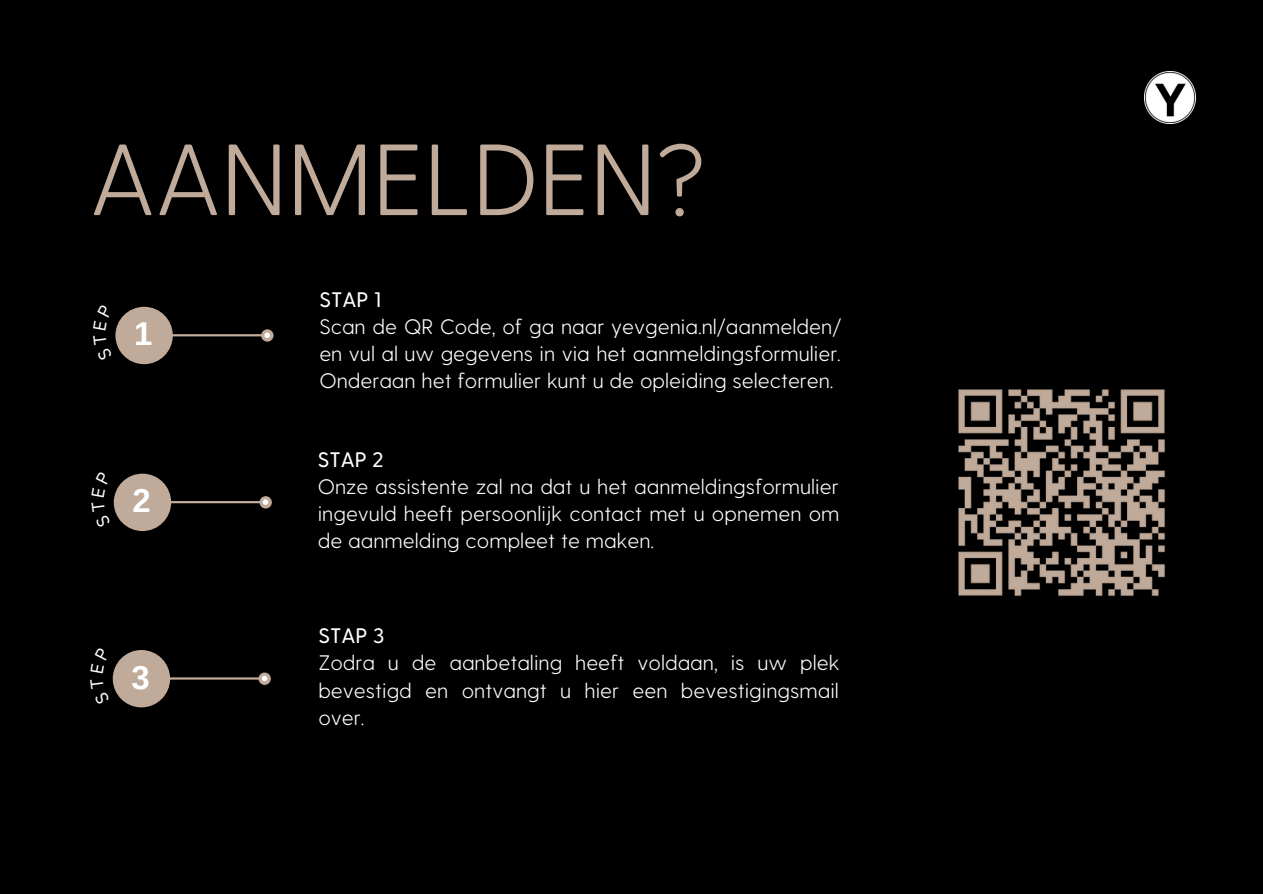
<style>
.page{position:relative;width:1263px;height:894px;background:#fff}
.page>*{position:absolute;margin:0;border:0;box-sizing:border-box;transform-origin:0 0}
.t1{font:300 100.8px "Greycliff CF";color:#c0aa9a}
.t2{font:700 32.85px "Arimo";color:#fff}
.t3{font:300 21px/27px "Greycliff CF";color:#fff;text-align:justify}
.t4{font:500 21px "Greycliff CF";color:#fff}
</style>
<div class="page">
<div style="left:0;top:0;width:1263px;height:893px;background:#000"></div>
<img style="left:1144px;top:72px;width:52px;height:52px">
<img style="left:958px;top:389px;width:207px;height:207px">
<hr style="left:158px;top:334px;width:112px;height:2px;background:#c0aa9a">
<div style="left:115px;top:307px;width:58px;height:57px;background:#c0aa9a;border-radius:50%"></div>
<div style="left:261px;top:329px;width:13px;height:12px;background:#c0aa9a;border-radius:50%"></div>
<svg style="left:264px;top:332px;width:6px;height:6px"></svg>
<hr style="left:156px;top:501px;width:113px;height:2px;background:#c0aa9a">
<div style="left:114px;top:473px;width:57px;height:58px;background:#c0aa9a;border-radius:50%"></div>
<svg style="left:259px;top:496px;width:13px;height:12px"></svg>
<svg style="left:263px;top:499px;width:5px;height:6px"></svg>
<hr style="left:155px;top:677px;width:113px;height:2px;background:#c0aa9a">
<div style="left:113px;top:649px;width:57px;height:58px;background:#c0aa9a;border-radius:50%"></div>
<svg style="left:258px;top:672px;width:13px;height:12px"></svg>
<svg style="left:262px;top:675px;width:5px;height:6px"></svg>
<h1 class="t1" style="left:90px;top:113px;width:617px">AANMELDEN?</h1>
<h2 class="t2" style="left:134px;top:315px;width:20px">1</h2>
<h2 class="t2" style="left:132px;top:482px;width:20px">2</h2>
<h2 class="t2" style="left:131px;top:658px;width:20px">3</h2>
<p class="t4" style="left:319px;top:286px;width:63px">STAP 1</p>
<p class="t3" style="left:319px;top:312px;width:523px">Scan de QR Code, of ga naar yevgenia.nl/aanmelden/ en vul al uw gegevens in via het aanmeldingsformulier.<br>Onderaan het formulier kunt u de opleiding selecteren.</p>
<p class="t4" style="left:318px;top:445px;width:67px">STAP 2</p>
<p class="t3" style="left:318px;top:472px;width:523px">Onze assistente zal na dat u het aanmeldingsformulier ingevuld heeft persoonlijk contact met u opnemen om de aanmelding compleet te maken.</p>
<p class="t4" style="left:318px;top:622px;width:68px">STAP 3</p>
<p class="t3" style="left:318px;top:648px;width:522px">Zodra u de aanbetaling heeft voldaan, is uw plek bevestigd en ontvangt u hier een bevestigingsmail over.</p>
</div>
